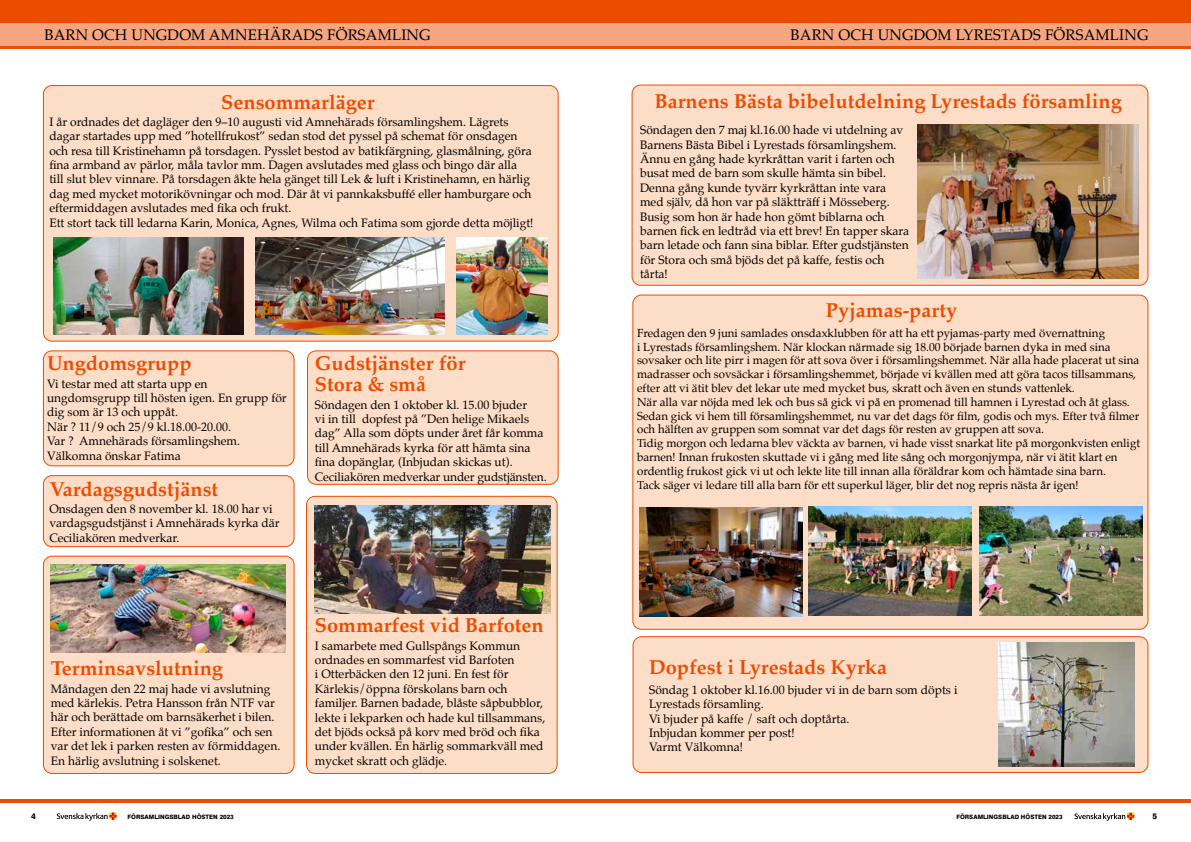
<style>
.page{position:relative;width:1191px;height:842px;background:#fff}
.page>*{position:absolute;margin:0;border:0;box-sizing:border-box;transform-origin:0 0}
.t1{font:700 20px/21px "Palatino";color:#ec4c00}
.t2{font:15px "Palatino";letter-spacing:.01em;color:#000}
.t3{font:12px/14.4px "Palatino";color:#000}
.t4{font:11.5px/13.8px "Palatino";color:#000}
.t5{font:800 8px "Swiss 721 BT";color:#000}
.t6{font:800 6px "Swiss 721 BT";color:#000}
</style>
<div class="page">
<div style="left:0;top:0;width:1191px;height:49px;background:#ec4c00"></div>
<hr style="left:0;top:799px;width:1191px;height:3px;background:#ec4c00">
<div style="left:0;top:23px;width:1191px;height:22px;background:#f5a57f"></div>
<svg style="left:1074px;top:813px;width:60px;height:8px"></svg>
<svg style="left:57px;top:813px;width:60px;height:8px"></svg>
<div style="left:43px;top:556px;width:251px;height:217px;background:#fcddc7;border-radius:9px"></div>
<div style="left:43px;top:556px;width:251px;height:218px;border:1px solid #ec4c00;border-radius:9px"></div>
<div style="left:43px;top:351px;width:251px;height:115px;background:#fcddc7;border-radius:9px"></div>
<div style="left:43px;top:350px;width:251px;height:116px;border:1px solid #ec4c00;border-radius:9px"></div>
<div style="left:43px;top:476px;width:251px;height:71px;background:#fcddc7;border-radius:9px"></div>
<div style="left:43px;top:475px;width:251px;height:72px;border:1px solid #ec4c00;border-radius:9px"></div>
<div style="left:307px;top:351px;width:251px;height:133px;background:#fcddc7;border-radius:9px"></div>
<div style="left:307px;top:350px;width:251px;height:135px;border:1px solid #ec4c00;border-radius:9px"></div>
<div style="left:306px;top:496px;width:251px;height:277px;background:#fcddc7;border-radius:9px"></div>
<div style="left:306px;top:496px;width:251px;height:278px;border:1px solid #ec4c00;border-radius:9px"></div>
<div style="left:632px;top:85px;width:516px;height:200px;background:#fcddc7;border-radius:9px"></div>
<div style="left:631px;top:85px;width:517px;height:201px;border:1px solid #ec4c00;border-radius:9px"></div>
<div style="left:633px;top:637px;width:515px;height:135px;background:#fcddc7;border-radius:9px"></div>
<div style="left:632px;top:636px;width:516px;height:137px;border:1px solid #ec4c00;border-radius:9px"></div>
<div style="left:43px;top:86px;width:515px;height:255px;background:#fcddc7;border-radius:9px"></div>
<div style="left:43px;top:85px;width:515px;height:257px;border:1px solid #ec4c00;border-radius:9px"></div>
<div style="left:633px;top:295px;width:515px;height:334px;background:#fcddc7;border-radius:9px"></div>
<img style="left:255px;top:237px;width:190px;height:97px">
<img style="left:54px;top:237px;width:189px;height:97px">
<img style="left:456px;top:237px;width:92px;height:98px">
<img style="left:315px;top:505px;width:236px;height:109px">
<img style="left:51px;top:564px;width:235px;height:89px">
<img style="left:917px;top:124px;width:221px;height:154px">
<img style="left:998px;top:642px;width:136px;height:125px">
<img style="left:639px;top:507px;width:163px;height:109px">
<img style="left:979px;top:507px;width:163px;height:108px">
<img style="left:808px;top:507px;width:163px;height:108px">
<p class="t2" style="left:44px;top:23px;width:388px">BARN OCH UNGDOM AMNEHÄRADS FÖRSAMLING</p>
<p class="t2" style="left:790px;top:23px;width:359px">BARN OCH UNGDOM LYRESTADS FÖRSAMLING</p>
<h1 class="t1" style="left:221px;top:91px;width:155px">Sensommarläger</h1>
<p class="t3" style="left:49px;top:114px;width:486px">I år ordnades det dagläger den 9–10 augusti vid Amnehärads församlingshem. Lägrets dagar startades upp med ”hotellfrukost” sedan stod det pyssel på schemat för onsdagen och resa till Kristinehamn på torsdagen. Pysslet bestod av batikfärgning, glasmålning, göra fina armband av pärlor, måla tavlor mm. Dagen avslutades med glass och bingo där alla till slut blev vinnare. På torsdagen åkte hela gänget till Lek &amp; luft i Kristinehamn, en härlig dag med mycket motorikövningar och mod. Där åt vi pannkaksbuffé eller hamburgare och eftermiddagen avslutades med fika och frukt.<br>Ett stort tack till ledarna Karin, Monica, Agnes, Wilma och Fatima som gjorde detta möjligt!</p>
<h1 class="t1" style="left:47px;top:353px;width:146px">Ungdomsgrupp</h1>
<p class="t3" style="left:47px;top:376px;width:241px">Vi testar med att starta upp en ungdomsgrupp till hösten igen. En grupp för dig som är 13 och uppåt.<br>När ? 11/9 och 25/9 kl.18.00-20.00.<br>Var ? Amnehärads församlingshem.<br>Välkomna önskar Fatima</p>
<h1 class="t1" style="left:49px;top:478px;width:170px">Vardagsgudstjänst</h1>
<p class="t3" style="left:49px;top:502px;width:232px">Onsdagen den 8 november kl. 18.00 har vi vardagsgudstjänst i Amnehärads kyrka där<br>Ceciliakören medverkar.</p>
<h1 class="t1" style="left:315px;top:353px;width:152px">Gudstjänster för<br>Stora &amp; små</h1>
<p class="t3" style="left:315px;top:397px;width:233px">Söndagen den 1 oktober kl. 15.00 bjuder<br>vi in till dopfest på ”Den helige Mikaels dag” Alla som döpts under året får komma till Amnehärads kyrka för att hämta sina fina dopänglar, (Inbjudan skickas ut).<br>Ceciliakören medverkar under gudstjänsten.</p>
<h1 class="t1" style="left:51px;top:657px;width:174px">Terminsavslutning</h1>
<p class="t3" style="left:51px;top:681px;width:231px">Måndagen den 22 maj hade vi avslutning med kärlekis. Petra Hansson från NTF var här och berättade om barnsäkerhet i bilen.<br>Efter informationen åt vi ”gofika” och sen var det lek i parken resten av förmiddagen.<br>En härlig avslutning i solskenet.</p>
<h1 class="t1" style="left:315px;top:615px;width:230px">Sommarfest vid Barfoten</h1>
<p class="t3" style="left:315px;top:638px;width:232px">I samarbete med Gullspångs Kommun ordnades en sommarfest vid Barfoten<br>i Otterbäcken den 12 juni. En fest för Kärlekis/öppna förskolans barn och familjer. Barnen badade, blåste såpbubblor, lekte i lekparken och hade kul tillsammans, det bjöds också på korv med bröd och fika under kvällen. En härlig sommarkväll med mycket skratt och glädje.</p>
<h1 class="t1" style="left:654px;top:91px;width:469px">Barnens Bästa bibelutdelning Lyrestads församling</h1>
<p class="t3" style="left:640px;top:123px;width:271px">Söndagen den 7 maj kl.16.00 hade vi utdelning av Barnens Bästa Bibel i Lyrestads församlingshem.<br>Ännu en gång hade kyrkråttan varit i farten och busat med de barn som skulle hämta sin bibel.<br>Denna gång kunde tyvärr kyrkråttan inte vara med själv, då hon var på släktträff i Mösseberg.<br>Busig som hon är hade hon gömt biblarna och barnen fick en ledtråd via ett brev! En tapper skara barn letade och fann sina biblar. Efter gudstjänsten för Stora och små bjöds det på kaffe, festis och tårta!</p>
<h1 class="t1" style="left:826px;top:300px;width:133px">Pyjamas-party</h1>
<p class="t4" style="left:637px;top:326px;width:504px">Fredagen den 9 juni samlades onsdaxklubben för att ha ett pyjamas-party med övernattning<br>i Lyrestads församlingshem. När klockan närmade sig 18.00 började barnen dyka in med sina sovsaker och lite pirr i magen för att sova över i församlingshemmet. När alla hade placerat ut sina madrasser och sovsäckar i församlingshemmet, började vi kvällen med att göra tacos tillsammans, efter att vi ätit blev det lekar ute med mycket bus, skratt och även en stunds vattenlek.<br>När alla var nöjda med lek och bus så gick vi på en promenad till hamnen i Lyrestad och åt glass.<br>Sedan gick vi hem till församlingshemmet, nu var det dags för film, godis och mys. Efter två filmer och hälften av gruppen som somnat var det dags för resten av gruppen att sova.<br>Tidig morgon och ledarna blev väckta av barnen, vi hade visst snarkat lite på morgonkvisten enligt barnen! Innan frukosten skuttade vi i gång med lite sång och morgonjympa, när vi ätit klart en ordentlig frukost gick vi ut och lekte lite till innan alla föräldrar kom och hämtade sina barn.<br>Tack säger vi ledare till alla barn för ett superkul läger, blir det nog repris nästa år igen!</p>
<h1 class="t1" style="left:649px;top:656px;width:239px">Dopfest i Lyrestads Kyrka</h1>
<p class="t3" style="left:649px;top:682px;width:310px">Söndag 1 oktober kl.16.00 bjuder vi in de barn som döpts i<br>Lyrestads församling.<br>Vi bjuder på kaffe / saft och doptårta.<br>Inbjudan kommer per post!<br>Varmt Välkomna!</p>
<p class="t5" style="left:31px;top:811px;width:6px">4</p>
<p class="t6" style="left:128px;top:813px;width:108px">FÖRSAMLINGSBLAD HÖSTEN 2023</p>
<p class="t6" style="left:956px;top:813px;width:108px">FÖRSAMLINGSBLAD HÖSTEN 2023</p>
<p class="t5" style="left:1152px;top:811px;width:6px">5</p>
</div>
